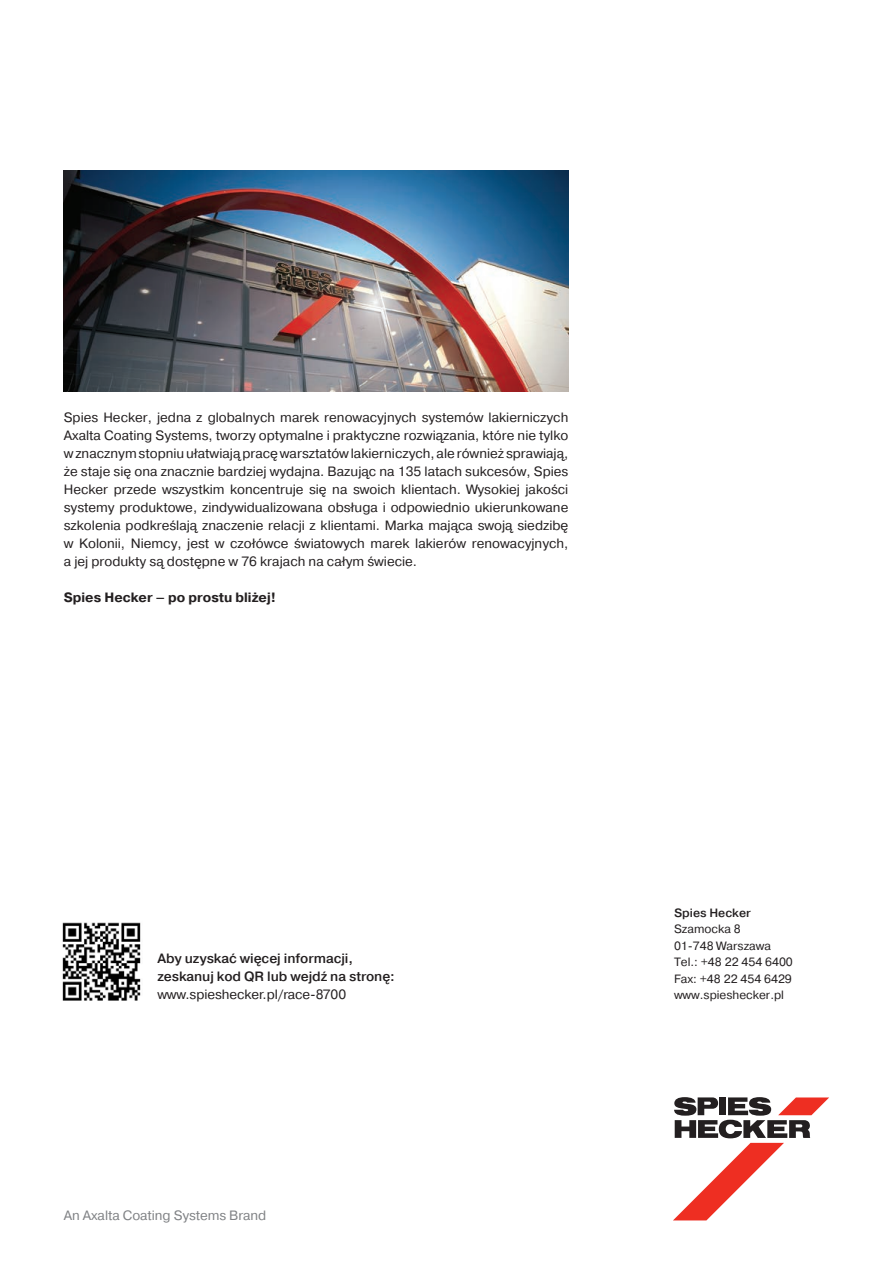
<style>
.page{position:relative;width:893px;height:1263px;background:#fff}
.page>*{position:absolute;margin:0;border:0;box-sizing:border-box;transform-origin:0 0}
.t1{font:13.5px/18px "Spies Hecker Pragmatica";color:#231f20;text-align:justify}
.t2{font:500 13.5px/18px "Spies Hecker Pragmatica";letter-spacing:-.005em;color:#231f20}
.t3{font:13.5px "Spies Hecker Pragmatica";letter-spacing:-.005em;color:#808285}
.t4{font:700 13.5px "Spies Hecker Pragmatica";color:#231f20}
.t5{font:12px/16.5px "Spies Hecker Pragmatica";color:#231f20}
.t6{font:500 12px "Spies Hecker Pragmatica";color:#231f20}
</style>
<div class="page">
<img style="left:64px;top:170px;width:504px;height:221px">
<svg style="left:673px;top:1097px;width:156px;height:123px"></svg>
<img style="left:62px;top:922px;width:79px;height:78px">
<p class="t1" style="left:64px;top:409px;width:506px">Spies Hecker, jedna z globalnych marek renowacyjnych systemów lakierniczych Axalta Coating Systems, tworzy optymalne i praktyczne rozwiązania, które nie tylko w znacznym stopniu ułatwiają pracę warsztatów lakierniczych, ale również sprawiają, że staje się ona znacznie bardziej wydajna. Bazując na 135 latach sukcesów, Spies Hecker przede wszystkim koncentruje się na swoich klientach. Wysokiej jakości systemy produktowe, zindywidualizowana obsługa i odpowiednio ukierunkowane szkolenia podkreślają znaczenie relacji z klientami. Marka mająca swoją siedzibę w Kolonii, Niemcy, jest w czołówce światowych marek lakierów renowacyjnych, a jej produkty są dostępne w 76 krajach na całym świecie.</p>
<p class="t4" style="left:64px;top:588px;width:214px">Spies Hecker – po prostu bliżej!</p>
<p class="t2" style="left:157px;top:949px;width:239px">Aby uzyskać więcej informacji, zeskanuj kod QR lub wejdź na stronę:</p>
<p class="t1" style="left:157px;top:986px;width:190px">www.spieshecker.pl/race-8700</p>
<p class="t3" style="left:64px;top:1207px;width:204px">An Axalta Coating Systems Brand</p>
<p class="t6" style="left:674px;top:905px;width:79px">Spies Hecker</p>
<p class="t5" style="left:674px;top:921px;width:120px">Szamocka 8<br>01-748 Warszawa<br>Tel.: +48 22 454 6400<br>Fax: +48 22 454 6429 www.spieshecker.pl</p>
</div>
